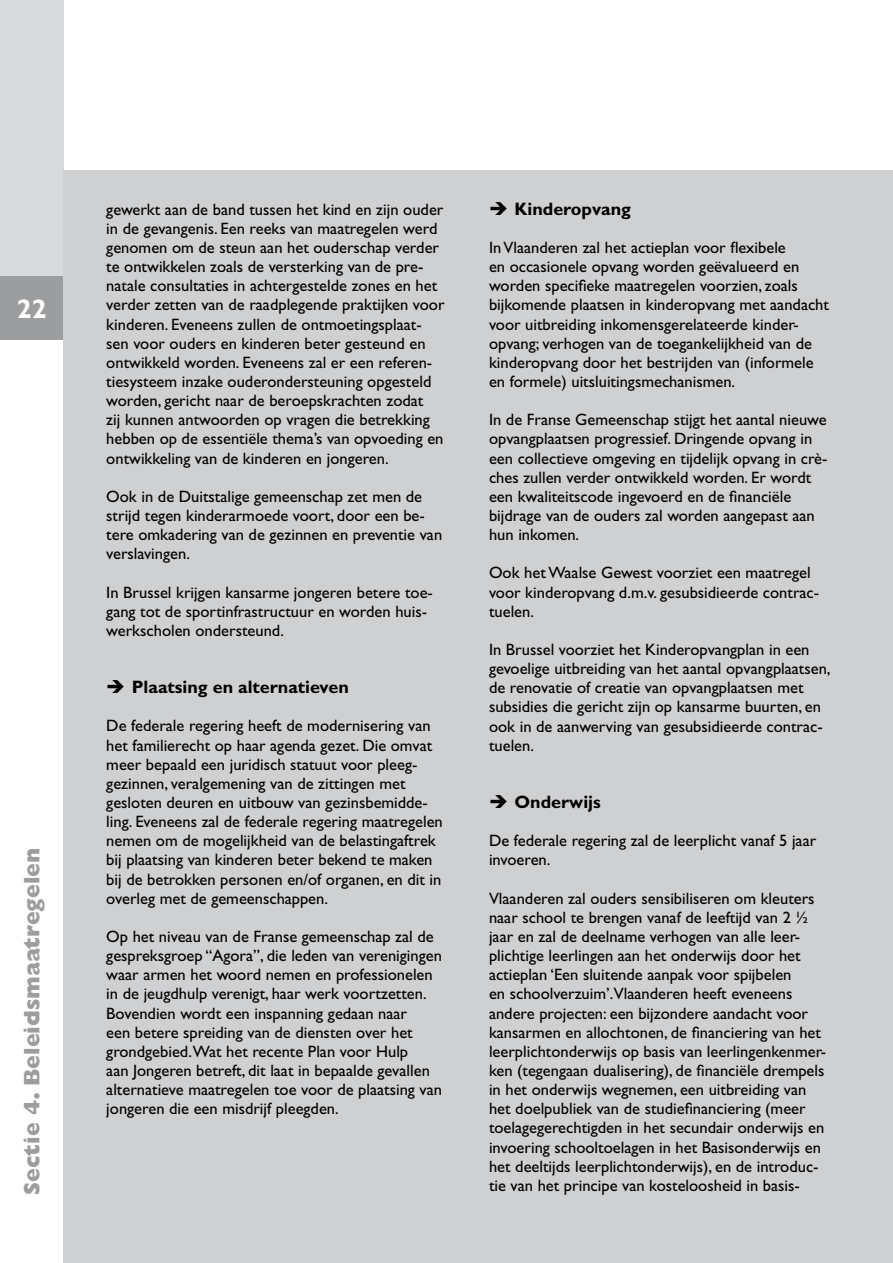
<style>
.page{position:relative;width:893px;height:1263px;background:#fff}
.page>*{position:absolute;margin:0;border:0;box-sizing:border-box;transform-origin:0 0}
.t1{font:700 27px "Gill Sans Std";color:#fff}
.t2{font:800 22.5px "Gill Sans Std";color:#9c9d9f}
.t3{font:700 18px "Gill Sans Std";color:#000}
.t4{font:16.5px/19.2px "Gill Sans Std";color:#000}
</style>
<div class="page">
<div style="left:0;top:0;width:64px;height:276px;background:#d9dadb"></div>
<div style="left:0;top:276px;width:64px;height:64px;background:#9c9d9f"></div>
<div style="left:64px;top:170px;width:829px;height:1093px;background:#cfd0d2"></div>
<h1 class="t1" style="left:17px;top:292px;width:31px">22</h1>
<h2 class="t2" style="left:19px;top:1195px;width:349px;rotate:-90deg">Sectie 4. Beleidsmaatregelen</h2>
<p class="t4" style="left:106px;top:200px;width:340px">gewerkt aan de band tussen het kind en zijn ouder in de gevangenis. Een reeks van maatregelen werd genomen om de steun aan het ouderschap verder te ontwikkelen zoals de versterking van de pre&shy;natale consultaties in achtergestelde zones en het verder zetten van de raadplegende praktijken voor kinderen. Eveneens zullen de ontmoetingsplaat&shy;sen voor ouders en kinderen beter gesteund en ontwikkeld worden. Eveneens zal er een referen&shy;tiesysteem inzake ouderondersteuning opgesteld worden, gericht naar de beroepskrachten zodat<br>zij kunnen antwoorden op vragen die betrekking hebben op de essentiële thema’s van opvoeding en ontwikkeling van de kinderen en jongeren.</p>
<p class="t4" style="left:106px;top:487px;width:337px">Ook in de Duitstalige gemeenschap zet men de strijd tegen kinderarmoede voort, door een be&shy;tere omkadering van de gezinnen en preventie van verslavingen.</p>
<p class="t4" style="left:106px;top:582px;width:328px">In Brussel krijgen kansarme jongeren betere toe&shy;gang tot de sportinfrastructuur en worden huis&shy;werkscholen ondersteund.</p>
<p class="t3" style="left:132px;top:676px;width:218px">Plaatsing en alternatieven</p>
<p class="t4" style="left:106px;top:716px;width:338px">De federale regering heeft de modernisering van het familierecht op haar agenda gezet. Die omvat meer bepaald een juridisch statuut voor pleeg&shy;gezinnen, veralgemening van de zittingen met gesloten deuren en uitbouw van gezinsbemidde&shy;ling. Eveneens zal de federale regering maatregelen nemen om de mogelijkheid van de belastingaftrek bij plaatsing van kinderen beter bekend te maken bij de betrokken personen en/of organen, en dit in overleg met de gemeenschappen.</p>
<p class="t4" style="left:106px;top:927px;width:337px">Op het niveau van de Franse gemeenschap zal de gespreksgroep “Agora”, die leden van verenigingen waar armen het woord nemen en professionelen in de jeugdhulp verenigt, haar werk voortzetten.<br>Bovendien wordt een inspanning gedaan naar<br>een betere spreiding van de diensten over het grondgebied.Wat het recente Plan voor Hulp<br>aan Jongeren betreft, dit laat in bepaalde gevallen alternatieve maatregelen toe voor de plaatsing van jongeren die een misdrijf pleegden.</p>
<p class="t3" style="left:514px;top:198px;width:118px">Kinderopvang</p>
<p class="t4" style="left:489px;top:238px;width:341px">In Vlaanderen zal het actieplan voor flexibele<br>en occasionele opvang worden geëvalueerd en worden specifieke maatregelen voorzien, zoals bijkomende plaatsen in kinderopvang met aandacht voor uitbreiding inkomensgerelateerde kinder&shy;opvang; verhogen van de toegankelijkheid van de kinderopvang door het bestrijden van (informele en formele) uitsluitingsmechanismen.</p>
<p class="t4" style="left:489px;top:410px;width:340px">In de Franse Gemeenschap stijgt het aantal nieuwe opvangplaatsen progressief. Dringende opvang in een collectieve omgeving en tijdelijk opvang in crè&shy;ches zullen verder ontwikkeld worden. Er wordt een kwaliteitscode ingevoerd en de financiële bijdrage van de ouders zal worden aangepast aan hun inkomen.</p>
<p class="t4" style="left:489px;top:563px;width:332px">Ook het Waalse Gewest voorziet een maatregel voor kinderopvang d.m.v. gesubsidieerde contrac&shy;tuelen.</p>
<p class="t4" style="left:489px;top:640px;width:343px">In Brussel voorziet het Kinderopvangplan in een gevoelige uitbreiding van het aantal opvangplaatsen, de renovatie of creatie van opvangplaatsen met subsidies die gericht zijn op kansarme buurten, en ook in de aanwerving van gesubsidieerde contrac&shy;tuelen.</p>
<p class="t3" style="left:514px;top:791px;width:88px">Onderwijs</p>
<p class="t4" style="left:489px;top:831px;width:329px">De federale regering zal de leerplicht vanaf 5 jaar invoeren.</p>
<p class="t4" style="left:489px;top:888px;width:339px">Vlaanderen zal ouders sensibiliseren om kleuters naar school te brengen vanaf de leeftijd van 2 ½ jaar en zal de deelname verhogen van alle leer&shy;plichtige leerlingen aan het onderwijs door het actieplan ‘Een sluitende aanpak voor spijbelen<br>en schoolverzuim’.Vlaanderen heeft eveneens andere projecten: een bijzondere aandacht voor kansarmen en allochtonen, de financiering van het leerplichtonderwijs op basis van leerlingenkenmer&shy;ken (tegengaan dualisering), de financiële drempels in het onderwijs wegnemen, een uitbreiding van het doelpubliek van de studiefinanciering (meer toelagegerechtigden in het secundair onderwijs en invoering schooltoelagen in het Basisonderwijs en het deeltijds leerplichtonderwijs), en de introduc&shy;tie van het principe van kosteloosheid in basis-</p>
</div>
